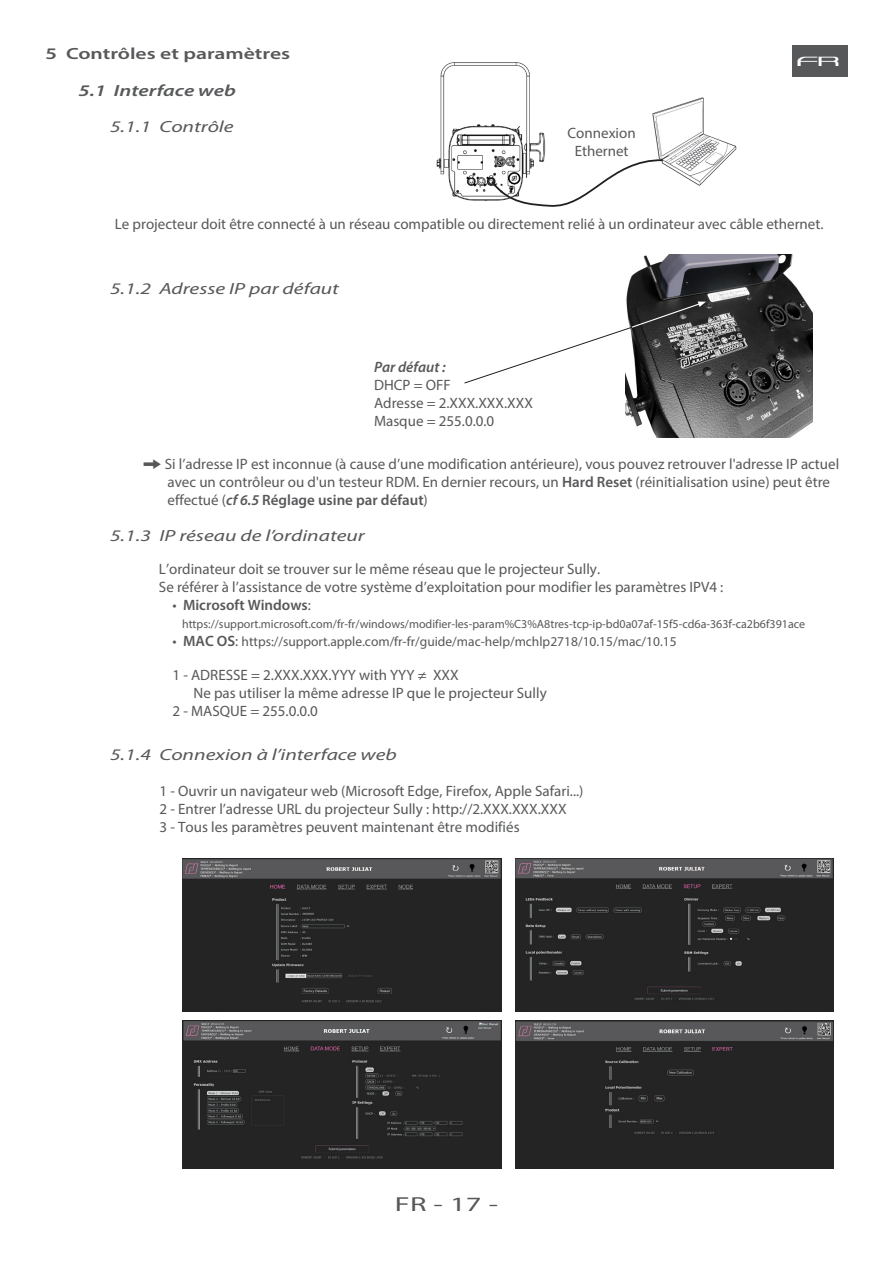
<style>
.page{position:relative;width:893px;height:1263px;background:#fff}
.page>*{position:absolute;margin:0;border:0;box-sizing:border-box;transform-origin:0 0}
.t1{font:20.4px "Myriad Pro";color:#57585a;scale:1.5 1}
.t2{font:19.2px "Vandiana Platin Lite";color:#fff;scale:1.5 1}
.Sub-Tab_n2{font:italic 16.2px "Myriad Pro";color:#57585a;scale:1.33 1}
.TAB-MAT-14{font:600 16.2px "Myriad Pro";color:#57585a;scale:1.33 1}
.Sub-Tab_n1{font:italic 600 16.2px "Myriad Pro";color:#57585a;scale:1.33 1}
.Style_de_paragraphe{font:15px "Myriad Pro";color:#57585a}
.Sub-Tab_n2-2{font:15px "Myriad Pro";color:#57585a}
.Style_de_paragraphe-2{font:600 15px "Myriad Pro";color:#57585a}
.Sub-Tab_n2-3{font:600 15px "Myriad Pro";color:#57585a}
.Style_de_paragraphe-3{font:italic 600 15px "Myriad Pro";color:#57585a}
.Sub-Tab_n2-4{font:13.5px "Myriad Pro";color:#57585a}
.Sub-Tab_n2-5{font:12px "Myriad Pro";color:#57585a}
.s1{font-family:"Follow The Arrow"}
.s2{font-weight:600}
.s3{font-weight:400}
.s4{font-style:italic}
.s5{font-size:15px}
.s6{font-weight:600;font-size:15px}
</style>
<div class="page">
<div style="left:792px;top:45px;width:55px;height:32px;background:#57585a"></div>
<img style="left:183px;top:858px;width:318px;height:154px">
<img style="left:515px;top:858px;width:318px;height:154px">
<img style="left:515px;top:1020px;width:318px;height:148px">
<img style="left:183px;top:1020px;width:318px;height:148px">
<img style="left:652px;top:97px;width:85px;height:89px">
<img style="left:436px;top:62px;width:110px;height:139px">
<svg style="left:489px;top:158px;width:175px;height:49px"></svg>
<img style="left:626px;top:255px;width:187px;height:182px">
<svg style="left:464px;top:301px;width:242px;height:83px"></svg>
<p class="TAB-MAT-14" style="left:45px;top:43px;width:185px">5 Contrôles et paramètres</p>
<p class="Sub-Tab_n1" style="left:79px;top:80px;width:120px">5.1 Interface web</p>
<p class="Sub-Tab_n2" style="left:110px;top:117px;width:94px">5.1.1 Contrôle</p>
<p class="Style_de_paragraphe" style="left:568px;top:124px;width:70px">Connexion</p>
<p class="Style_de_paragraphe" style="left:575px;top:142px;width:55px">Ethernet</p>
<p class="t2" style="left:796px;top:53px;width:30px">FR</p>
<p class="Style_de_paragraphe" style="left:115px;top:215px;width:710px">Le projecteur doit être connecté à un réseau compatible ou directement relié à un ordinateur avec câble ethernet.</p>
<p class="Sub-Tab_n2" style="left:110px;top:279px;width:174px">5.1.2 Adresse IP par défaut</p>
<p class="Style_de_paragraphe-3" style="left:374px;top:357px;width:73px">Par défaut :</p>
<p class="Style_de_paragraphe" style="left:374px;top:376px;width:78px">DHCP = OFF</p>
<p class="Style_de_paragraphe" style="left:374px;top:394px;width:160px">Adresse = 2.XXX.XXX.XXX</p>
<p class="Style_de_paragraphe" style="left:374px;top:412px;width:122px">Masque = 255.0.0.0</p>
<p class="Style_de_paragraphe" style="left:144px;top:455px;width:697px"><span class="s1">T</span> Si l’adresse IP est inconnue (à cause d’une modification antérieure), vous pouvez retrouver l'adresse IP actuel</p>
<p class="Style_de_paragraphe" style="left:168px;top:473px;width:664px">avec un contrôleur ou d'un testeur RDM. En dernier recours, un <span class="s2">Hard Reset</span> (réinitialisation usine) peut être</p>
<p class="Style_de_paragraphe-2" style="left:168px;top:491px;width:262px"><span class="s3">effectué (</span><span class="s4">cf 6.5</span> Réglage usine par défaut<span class="s3">)</span></p>
<p class="Sub-Tab_n2" style="left:110px;top:525px;width:193px">5.1.3 IP réseau de l’ordinateur</p>
<p class="Sub-Tab_n2-2" style="left:159px;top:559px;width:443px">L’ordinateur doit se trouver sur le même réseau que le projecteur Sully.</p>
<p class="Sub-Tab_n2-2" style="left:159px;top:577px;width:566px">Se référer à l’assistance de votre système d’exploitation pour modifier les paramètres IPV4 :</p>
<p class="Sub-Tab_n2-3" style="left:172px;top:595px;width:140px"><span class="s3">•</span> Microsoft Windows<span class="s3">:</span></p>
<p class="Sub-Tab_n2-5" style="left:182px;top:616px;width:625px">https://support.microsoft.com/fr-fr/windows/modifier-les-param%C3%A8tres-tcp-ip-bd0a07af-15f5-cd6a-363f-ca2b6f391ace</p>
<p class="Sub-Tab_n2-4" style="left:172px;top:633px;width:506px"><span class="s5">•</span> <span class="s6">MAC OS</span><span class="s5">:</span> https://support.apple.com/fr-fr/guide/mac-help/mchlp2718/10.15/mac/10.15</p>
<p class="Style_de_paragraphe" style="left:172px;top:666px;width:288px">1 - ADRESSE = 2.XXX.XXX.YYY with YYY ≠ XXX</p>
<p class="Style_de_paragraphe" style="left:193px;top:684px;width:355px">Ne pas utiliser la même adresse IP que le projecteur Sully</p>
<p class="Style_de_paragraphe" style="left:172px;top:702px;width:147px">2 - MASQUE = 255.0.0.0</p>
<p class="Sub-Tab_n2" style="left:110px;top:744px;width:217px">5.1.4 Connexion à l’interface web</p>
<p class="Style_de_paragraphe" style="left:159px;top:781px;width:425px">1 - Ouvrir un navigateur web (Microsoft Edge, Firefox, Apple Safari...)</p>
<p class="Style_de_paragraphe" style="left:159px;top:799px;width:409px">2 - Entrer l’adresse URL du projecteur Sully : http://2.XXX.XXX.XXX</p>
<p class="Style_de_paragraphe" style="left:159px;top:817px;width:362px">3 - Tous les paramètres peuvent maintenant être modifiés</p>
<h1 class="t1" style="left:395px;top:1191px;width:70px">FR - 17 -</h1>
</div>
